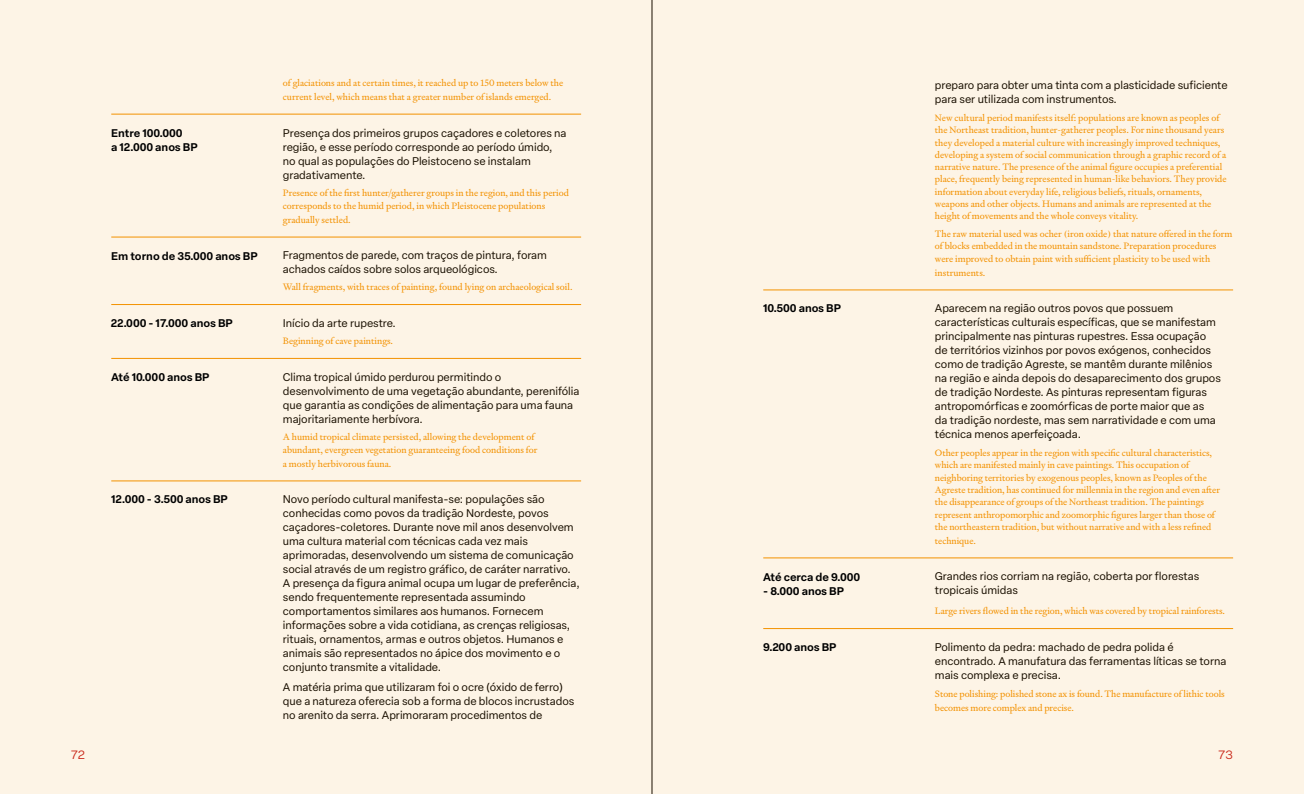
<style>
.page{position:relative;width:1304px;height:794px;background:#fdf4e6}
.page>*{position:absolute;margin:0;border:0;box-sizing:border-box;transform-origin:0 0}
.t1{font:300 14px "Elza Text";color:#c51a1b}
.t2{font:11px/14px "Elza Text";letter-spacing:-.005em;color:#000}
.t3{font:600 11px/14px "Elza Text";letter-spacing:-.005em;color:#000}
.t4{font:9.2px/12.2px "Signifier";color:#f39200}
</style>
<div class="page">
<hr style="left:111px;top:114px;width:470px;height:1px;background:#f39200">
<hr style="left:111px;top:237px;width:470px;height:1px;background:#f39200">
<hr style="left:111px;top:304px;width:470px;height:1px;background:#f39200">
<hr style="left:111px;top:358px;width:470px;height:1px;background:#f39200">
<hr style="left:111px;top:480px;width:470px;height:1px;background:#f39200">
<hr style="left:763px;top:290px;width:470px;height:1px;background:#f39200">
<hr style="left:763px;top:557px;width:470px;height:1px;background:#f39200">
<hr style="left:763px;top:628px;width:470px;height:1px;background:#f39200">
<p class="t3" style="left:111px;top:125px;width:88px">Entre 100.000<br>a 12.000 anos BP</p>
<p class="t3" style="left:111px;top:248px;width:148px">Em torno de 35.000 anos BP</p>
<p class="t3" style="left:111px;top:315px;width:123px">22.000 - 17.000 anos BP</p>
<p class="t3" style="left:111px;top:369px;width:100px">Até 10.000 anos BP</p>
<p class="t3" style="left:111px;top:492px;width:118px">12.000 - 3.500 anos BP</p>
<p class="t4" style="left:283px;top:76px;width:282px;line-height:14px">of glaciations and at certain times, it reached up to 150 meters below the current level, which means that a greater number of islands emerged.</p>
<p class="t2" style="left:283px;top:125px;width:285px">Presença dos primeiros grupos caçadores e coletores na região, e esse período corresponde ao período úmido, no qual as populações do Pleistoceno se instalam gradativamente.</p>
<p class="t4" style="left:283px;top:187px;width:288px">Presence of the first hunter/gatherer groups in the region, and this period corresponds to the humid period, in which Pleistocene populations</p>
<p class="t4" style="left:283px;top:213px;width:69px">gradually settled.</p>
<p class="t2" style="left:283px;top:248px;width:266px">Fragmentos de parede, com traços de pintura, foram achados caídos sobre solos arqueológicos.</p>
<p class="t4" style="left:283px;top:281px;width:291px">Wall fragments, with traces of painting, found lying on archaeological soil.</p>
<p class="t2" style="left:283px;top:315px;width:115px">Início da arte rupestre.</p>
<p class="t4" style="left:283px;top:334px;width:112px">Beginning of cave paintings.</p>
<p class="t2" style="left:283px;top:369px;width:298px">Clima tropical úmido perdurou permitindo o desenvolvimento de uma vegetação abundante, perenifólia que garantia as condições de alimentação para uma fauna majoritariamente herbívora.</p>
<p class="t4" style="left:283px;top:431px;width:256px">A humid tropical climate persisted, allowing the development of abundant, evergreen vegetation guaranteeing food conditions for</p>
<p class="t4" style="left:283px;top:457px;width:110px">a mostly herbivorous fauna.</p>
<p class="t2" style="left:283px;top:492px;width:298px">Novo período cultural manifesta-se: populações são conhecidas como povos da tradição Nordeste, povos caçadores-coletores. Durante nove mil anos desenvolvem uma cultura material com técnicas cada vez mais aprimoradas, desenvolvendo um sistema de comunicação social através de um registro gráfico, de caráter narrativo.<br>A presença da figura animal ocupa um lugar de preferência, sendo frequentemente representada assumindo comportamentos similares aos humanos. Fornecem informações sobre a vida cotidiana, as crenças religiosas, rituais, ornamentos, armas e outros objetos. Humanos e animais são representados no ápice dos movimento e o conjunto transmite a vitalidade.</p>
<p class="t2" style="left:283px;top:679px;width:293px">A matéria prima que utilizaram foi o ocre (óxido de ferro) que a natureza oferecia sob a forma de blocos incrustados no arenito da serra. Aprimoraram procedimentos de</p>
<p class="t3" style="left:763px;top:301px;width:79px">10.500 anos BP</p>
<p class="t3" style="left:763px;top:569px;width:99px">Até cerca de 9.000</p>
<p class="t3" style="left:763px;top:583px;width:82px">- 8.000 anos BP</p>
<p class="t3" style="left:763px;top:639px;width:75px">9.200 anos BP</p>
<p class="t2" style="left:935px;top:78px;width:294px">preparo para obter uma tinta com a plasticidade suficiente para ser utilizada com instrumentos.</p>
<p class="t4" style="left:935px;top:112px;width:293px">New cultural period manifests itself: populations are known as peoples of the Northeast tradition, hunter-gatherer peoples. For nine thousand years they developed a material culture with increasingly improved techniques, developing a system of social communication through a graphic record of a narrative nature. The presence of the animal figure occupies a preferential place, frequently being represented in human-like behaviors. They provide information about everyday life, religious beliefs, rituals, ornaments, weapons and other objects. Humans and animals are represented at the height of movements and the whole conveys vitality.</p>
<p class="t4" style="left:935px;top:228px;width:299px">The raw material used was ocher (iron oxide) that nature offered in the form of blocks embedded in the mountain sandstone. Preparation procedures were improved to obtain paint with sufficient plasticity to be used with</p>
<p class="t4" style="left:935px;top:266px;width:52px">instruments.</p>
<p class="t2" style="left:935px;top:301px;width:288px">Aparecem na região outros povos que possuem características culturais específicas, que se manifestam principalmente nas pinturas rupestres. Essa ocupação de territórios vizinhos por povos exógenos, conhecidos como de tradição Agreste, se mantêm durante milênios na região e ainda depois do desaparecimento dos grupos de tradição Nordeste. As pinturas representam figuras antropomórficas e zoomórficas de porte maior que as<br>da tradição nordeste, mas sem narratividade e com uma técnica menos aperfeiçoada.</p>
<p class="t4" style="left:935px;top:447px;width:287px">Other peoples appear in the region with specific cultural characteristics, which are manifested mainly in cave paintings. This occupation of neighboring territories by exogenous peoples, known as Peoples of the Agreste tradition, has continued for millennia in the region and even after the disappearance of groups of the Northeast tradition. The paintings represent anthropomorphic and zoomorphic figures larger than those of the northeastern tradition, but without narrative and with a less refined</p>
<p class="t4" style="left:935px;top:534px;width:42px">technique.</p>
<p class="t2" style="left:935px;top:569px;width:266px">Grandes rios corriam na região, coberta por florestas tropicais úmidas</p>
<p class="t4" style="left:935px;top:605px;width:292px">Large rivers flowed in the region, which was covered by tropical rainforests.</p>
<p class="t2" style="left:935px;top:639px;width:293px">Polimento da pedra: machado de pedra polida é encontrado. A manufatura das ferramentas líticas se torna mais complexa e precisa.</p>
<p class="t4" style="left:935px;top:686px;width:291px;line-height:14px">Stone polishing: polished stone ax is found. The manufacture of lithic tools becomes more complex and precise.</p>
<h1 class="t1" style="left:71px;top:743px;width:16px">72</h1>
<h1 class="t1" style="left:1218px;top:743px;width:16px">73</h1>
</div>
